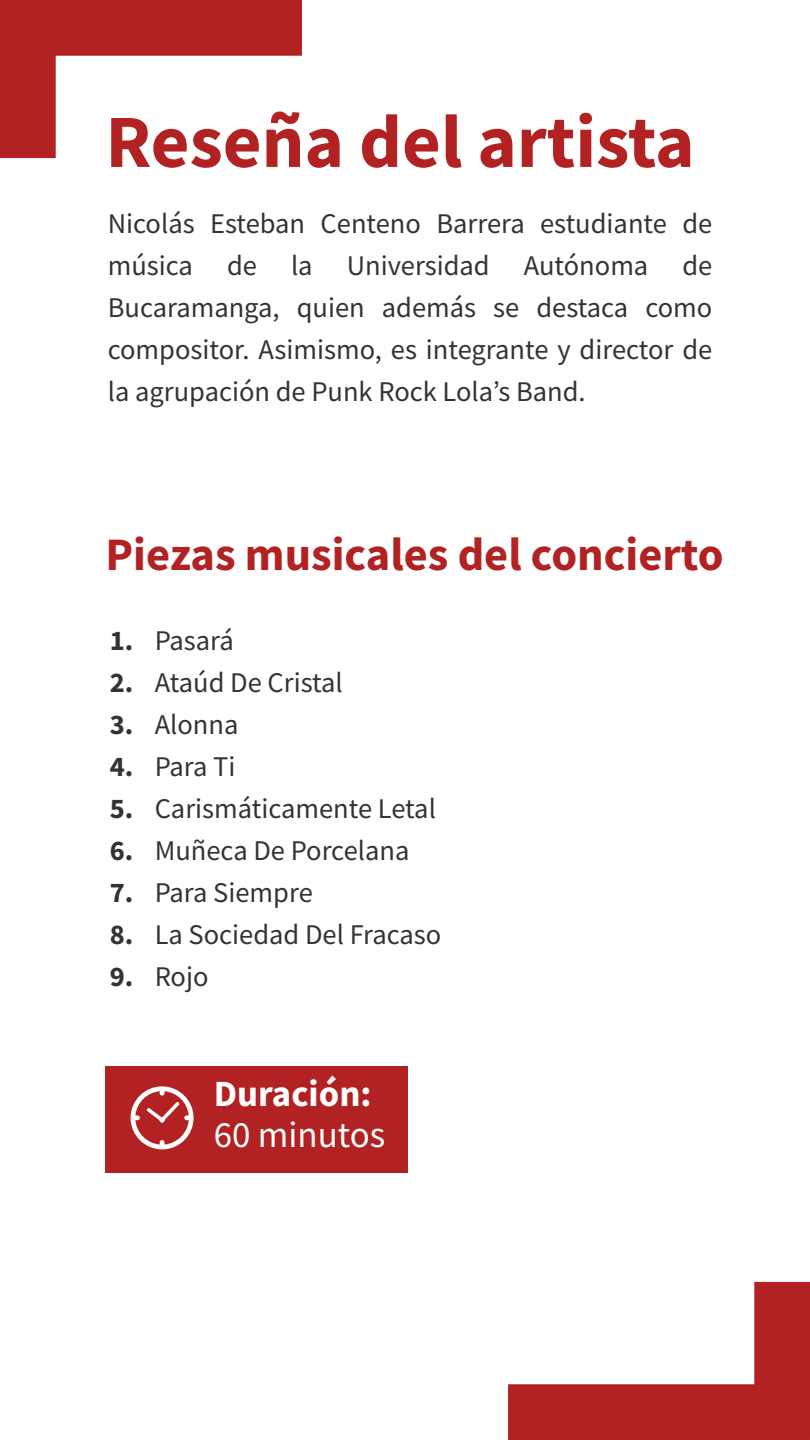
<style>
.page{position:relative;width:810px;height:1440px;background:#fff}
.page>*{position:absolute;margin:0;border:0;box-sizing:border-box;transform-origin:0 0}
.t1{font:700 75px "Source Sans Pro";color:#b22222}
.t2{font:700 46.5px "Source Sans Pro";color:#b22222}
.t3{font:700 36.97px "Source Sans Pro";color:#fff}
.t4{font:36.97px "Source Sans Pro";color:#fff}
.t5{font:28.5px/42px "Source Sans Pro";color:#333;text-align:justify}
.t6{font:700 28.5px/42px "Source Sans Pro";color:#333;text-align:justify}
</style>
<div class="page">
<div style="left:105px;top:1066px;width:303px;height:106px;background:#b22222"></div>
<svg style="left:131px;top:1086px;width:63px;height:63px"></svg>
<svg style="left:0;top:0;width:302px;height:158px"></svg>
<svg style="left:508px;top:1282px;width:302px;height:158px"></svg>
<h1 class="t1" style="left:105px;top:91px;width:591px">Reseña del artista</h1>
<p class="t5" style="left:108px;top:203px;width:606px">Nicolás Esteban Centeno Barrera estudiante de música de la Universidad Autónoma de Bucaramanga, quien además se destaca como compositor. Asimismo, es integrante y director de la agrupación de Punk Rock Lolaʼs Band.</p>
<h2 class="t2" style="left:105px;top:523px;width:620px">Piezas musicales del concierto</h2>
<p class="t6" style="left:110px;top:619px;width:25px">1.<br>2.<br>3.<br>4.<br>5.<br>6.<br>7.<br>8.<br>9.</p>
<p class="t5" style="left:155px;top:620px;width:288px;text-align:left">Pasará<br>Ataúd De Cristal<br>Alonna<br>Para Ti<br>Carismáticamente Letal<br>Muñeca De Porcelana<br>Para Siempre<br>La Sociedad Del Fracaso<br>Rojo</p>
<p class="t3" style="left:214px;top:1069px;width:159px">Duración:</p>
<p class="t4" style="left:214px;top:1112px;width:173px">60 minutos</p>
</div>
